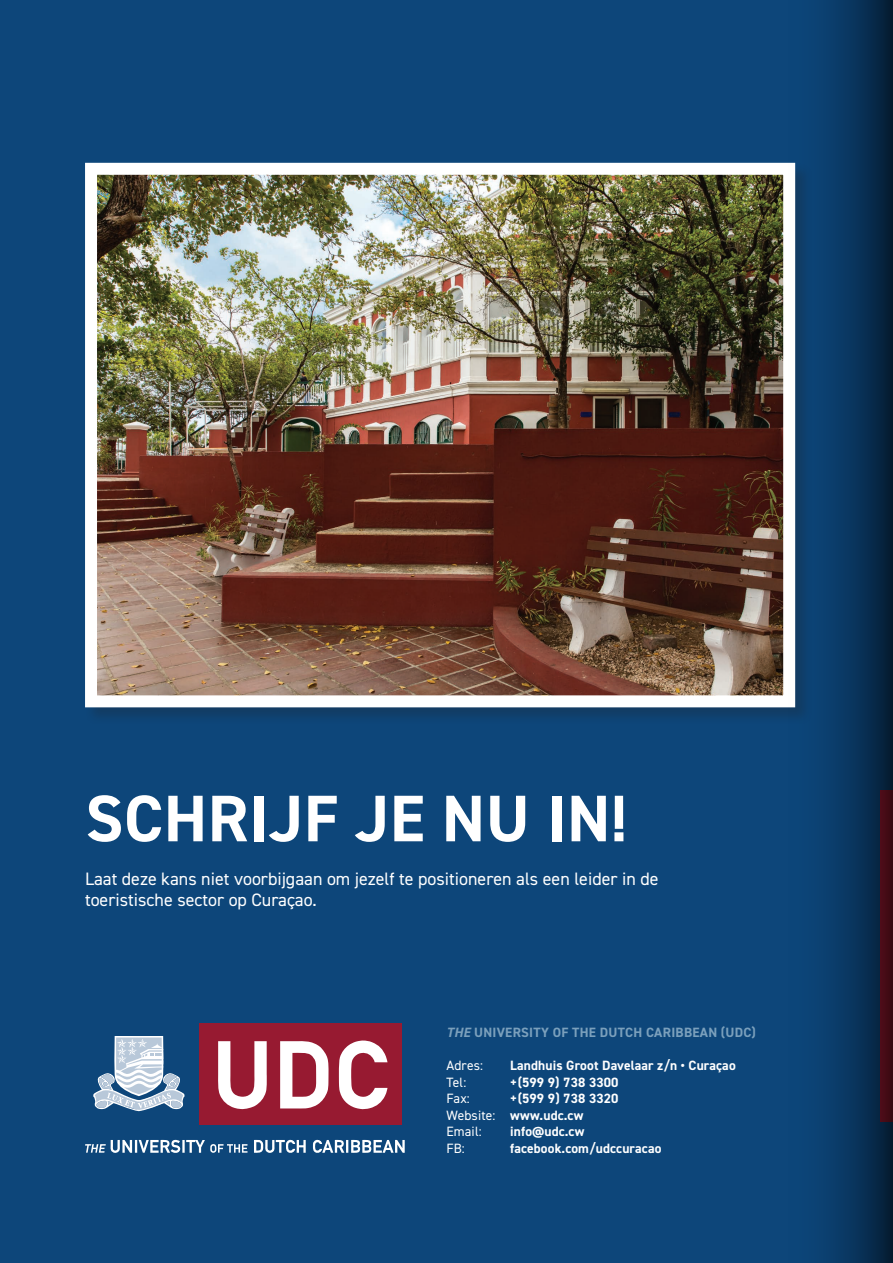
<style>
.page{position:relative;width:893px;height:1263px;background:#0d467a}
.page>*{position:absolute;margin:0;border:0;box-sizing:border-box;transform-origin:0 0}
.t1{font:700 66px "DIN2014";letter-spacing:.01em;color:#fff}
.t2{font:18px/21.6px "DIN2014";color:#fff}
.t3{font:700 13.5px "DIN2014";letter-spacing:.01em;color:#fff}
.t4{font:700 13.5px "DIN2014";letter-spacing:.02em;color:#7ba0bc}
.t5{font:13.5px "DIN2014";letter-spacing:.01em;color:#fff}
.s1{font-style:italic}
.s2{font-weight:400}
</style>
<div class="page">
<div style="left:85px;top:163px;width:728px;height:563px;background:#231f20;opacity:.25"></div>
<img style="left:98px;top:176px;width:684px;height:518px">
<div style="left:85px;top:163px;width:710px;height:544px;border:12px solid #fff"></div>
<svg style="left:93px;top:1023px;width:309px;height:102px"></svg>
<svg style="left:85px;top:1139px;width:320px;height:14px"></svg>
<svg style="left:787px;top:0;width:106px;height:1263px"></svg>
<p class="t1" style="left:85px;top:775px;width:543px">SCHRIJF JE NU IN!</p>
<p class="t2" style="left:85px;top:867px;width:575px">Laat deze kans niet voorbijgaan om jezelf te positioneren als een leider in de toeristische sector op Curaçao.</p>
<p class="t4" style="left:447px;top:1024px;width:311px"><span class="s1">THE</span> UNIVERSITY OF THE DUTCH CARIBBEAN (UDC)</p>
<p class="t5" style="left:446px;top:1057px;width:38px">Adres:</p>
<p class="t3" style="left:510px;top:1057px;width:227px">Landhuis Groot Davelaar z/n • Curaçao</p>
<p class="t5" style="left:446px;top:1074px;width:21px">Tel:</p>
<p class="t3" style="left:510px;top:1073px;width:110px">+(599 9) 738 3300</p>
<p class="t5" style="left:446px;top:1090px;width:25px">Fax:</p>
<p class="t3" style="left:510px;top:1090px;width:110px">+(599 9) 738 3320</p>
<p class="t3" style="left:446px;top:1106px;width:138px"><span class="s2">Website:</span> www.udc.cw</p>
<p class="t5" style="left:446px;top:1123px;width:37px">Email:</p>
<p class="t3" style="left:510px;top:1123px;width:76px">info@udc.cw</p>
<p class="t5" style="left:446px;top:1140px;width:20px">FB:</p>
<p class="t3" style="left:510px;top:1139px;width:153px">facebook.com/udccuracao</p>
</div>
